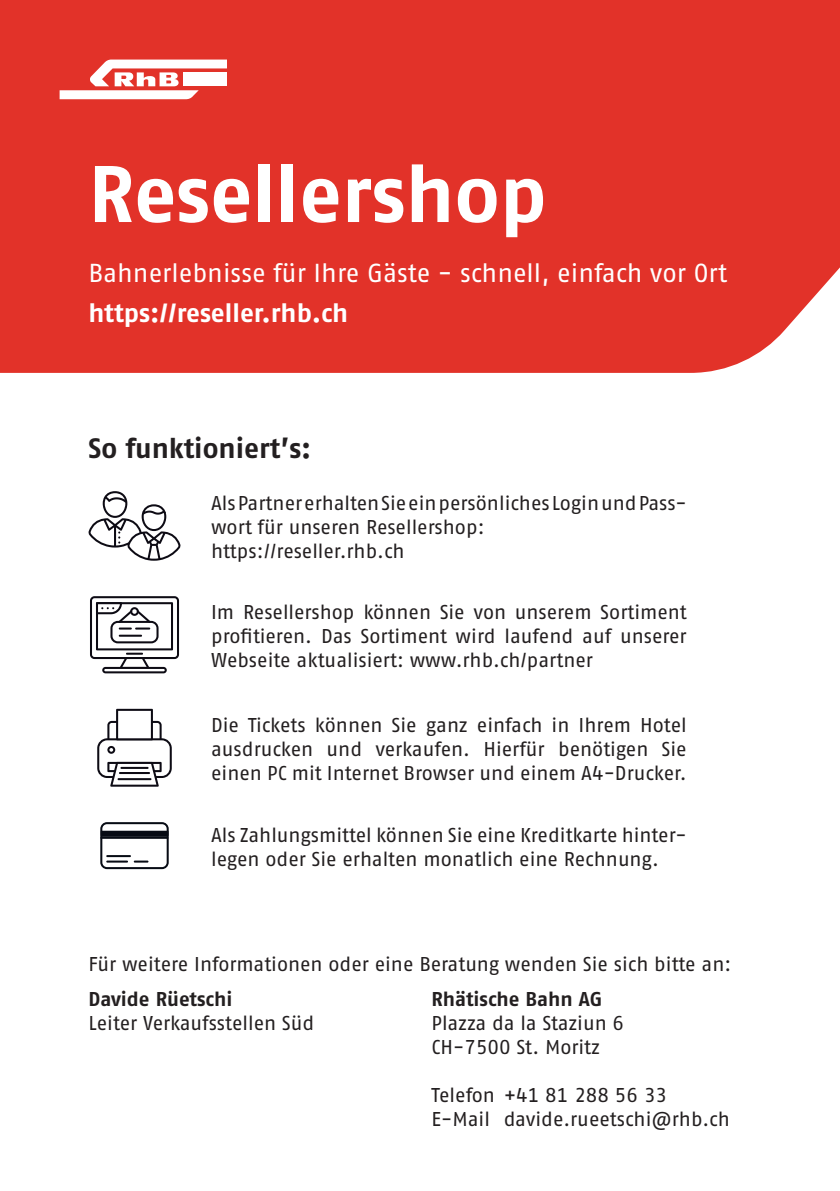
<style>
.page{position:relative;width:840px;height:1191px;background:#fff}
.page>*{position:absolute;margin:0;border:0;box-sizing:border-box;transform-origin:0 0}
.t1{font:80px "Fago No Bold Tf";color:#fff}
.t2{font:28px "Fago No Bold Tf";color:#231f20}
.t3{font:26px "Fago No Regular Tf";color:#fff}
.t4{font:26px "Fago No Bold Tf";letter-spacing:-.005em;color:#fff}
.t5{font:20px/24px "Fago No Regular Tf";letter-spacing:-.005em;color:#231f20}
.t6{font:20px "Fago No Bold Tf";color:#231f20}
</style>
<div class="page">
<div style="left:0;top:0;width:839px;height:373px;background:#e23229"></div>
<svg style="left:60px;top:60px;width:167px;height:39px"></svg>
<svg style="left:88px;top:491px;width:93px;height:70px"></svg>
<svg style="left:90px;top:596px;width:89px;height:77px"></svg>
<svg style="left:97px;top:709px;width:75px;height:77px"></svg>
<svg style="left:100px;top:822px;width:69px;height:47px"></svg>
<h1 class="t1" style="left:88px;top:147px;width:460px">Resellershop</h1>
<h3 class="t3" style="left:88px;top:258px;width:639px">Bahnerlebnisse für Ihre Gäste - schnell, einfach vor Ort</h3>
<h3 class="t4" style="left:88px;top:297px;width:261px">https://reseller.rhb.ch</h3>
<h2 class="t2" style="left:88px;top:432px;width:224px">So funktioniert’s:</h2>
<p class="t5" style="left:211px;top:491px;width:477px">Als Partner erhalten Sie ein persönliches Login und Pass&shy;wort für unseren Resellershop:<br>https://reseller.rhb.ch</p>
<p class="t5" style="left:211px;top:599px;width:477px;text-align:justify">Im Resellershop können Sie von unserem Sortiment profitieren. Das Sortiment wird laufend auf unserer Webseite aktualisiert: www.rhb.ch/partner</p>
<p class="t5" style="left:211px;top:712px;width:477px;text-align:justify">Die Tickets können Sie ganz einfach in Ihrem Hotel ausdrucken und verkaufen. Hierfür benötigen Sie einen PC mit Internet Browser und einem A4-Drucker.</p>
<p class="t5" style="left:211px;top:822px;width:477px">Als Zahlungsmittel können Sie eine Kreditkarte hinter&shy;legen oder Sie erhalten monatlich eine Rechnung.</p>
<p class="t5" style="left:88px;top:951px;width:644px">Für weitere Informationen oder eine Beratung wenden Sie sich bitte an:</p>
<p class="t6" style="left:88px;top:987px;width:145px">Davide Rüetschi</p>
<p class="t5" style="left:88px;top:1010px;width:227px">Leiter Verkaufsstellen Süd</p>
<p class="t6" style="left:431px;top:986px;width:172px">Rhätische Bahn AG</p>
<p class="t5" style="left:431px;top:1010px;width:194px">Plazza da la Staziun 6<br>CH-7500 St. Moritz</p>
<p class="t5" style="left:431px;top:1082px;width:299px">Telefon +41 81 288 56 33<br>E-Mail davide.rueetschi@rhb.ch</p>
</div>
